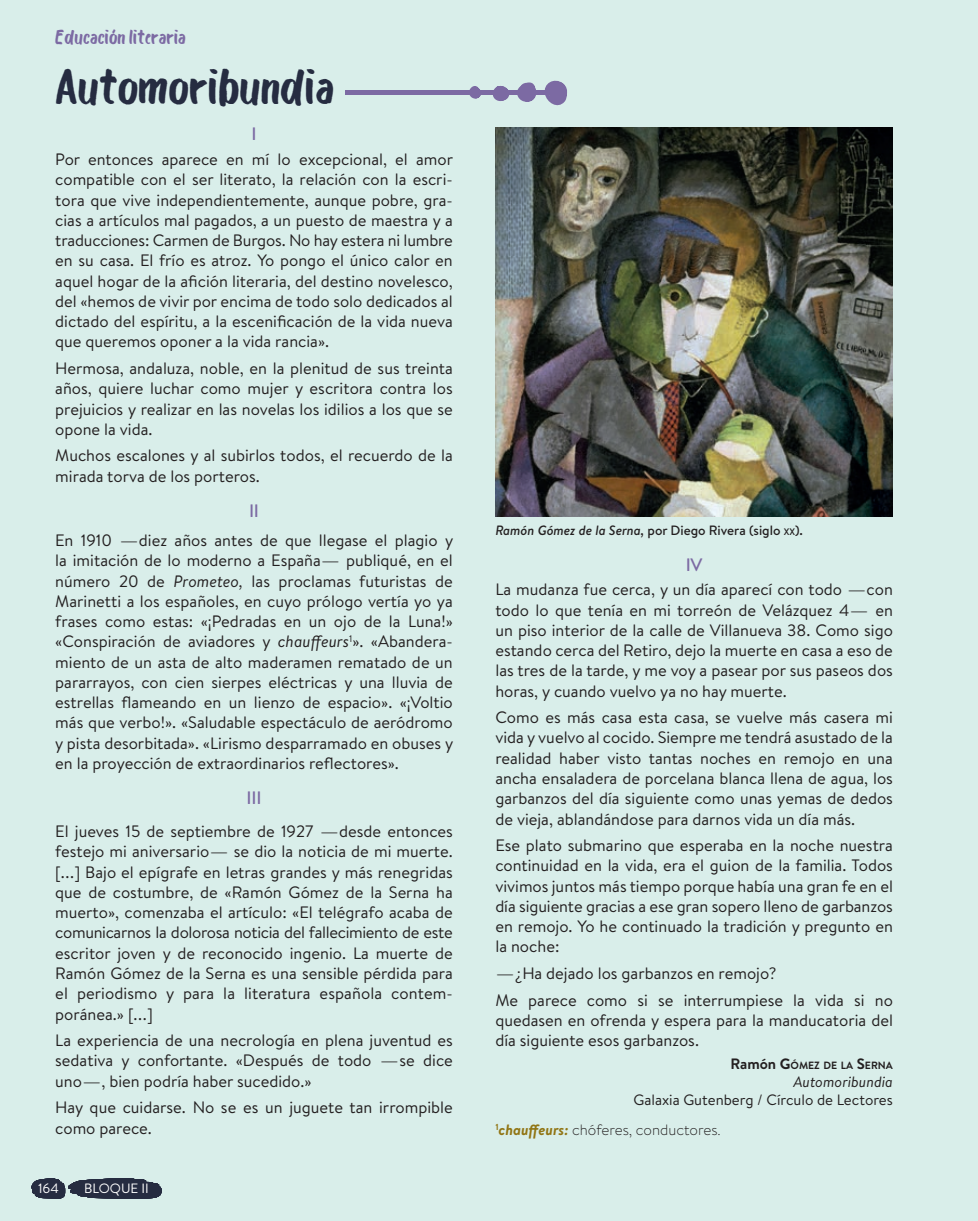
<style>
.page{position:relative;width:978px;height:1221px;background:#fff}
.page>*{position:absolute;margin:0;border:0;box-sizing:border-box;transform-origin:0 0}
._00_TITULO_LECTURA_U{font:48px "Bosk";color:#262c41}
.t1{font:19.5px "Bosk";color:#7c6aa3}
._02_TEXTO_ACTIVIDADE{font:500 18px "Brandon Text";letter-spacing:-.015em;color:#7c6aa3}
._02_CITADO_ACTIVIDAD{font:16.5px/20.2px "Brandon Text";color:#231f20;text-align:justify}
._02_CITADO_ACTIVIDAD-2{font:16.5px "Brandon Text";color:#231f20;scale:1.55 1}
._02_OBRA_CITADO_ACTI{font:15px/18px "Brandon Text";color:#231f20;text-align:right}
._01_VOCABULARIO{font:300 15px "Brandon Text";color:#231f20}
._01_PIE_DE_FOTO_ILUS{font:500 13.5px "Brandon Text";color:#231f20}
.t2{font:13.5px "Brandon Text";color:#fff}
._02_AUTOR_CITADO_ACT{font:700 10.5px "Brandon Text";color:#231f20}
.s1{font-style:italic}
.s2{font-size:9.45px}
.s3{font-size:15px}
.s4{font-weight:700;font-style:italic;color:#917514}
</style>
<div class="page">
<div style="left:0;top:0;width:978px;height:1220px;background:#d9eeea"></div>
<svg style="left:345px;top:80px;width:222px;height:26px"></svg>
<img style="left:495px;top:128px;width:398px;height:389px">
<svg style="left:31px;top:1178px;width:131px;height:21px"></svg>
<p class="t1" style="left:55px;top:25px;width:132px">Educación literaria</p>
<p class="_00_TITULO_LECTURA_U" style="left:55px;top:57px;width:281px">Automoribundia</p>
<p class="_02_TEXTO_ACTIVIDADE" style="left:251px;top:122px;width:7px">I</p>
<p class="_02_CITADO_ACTIVIDAD" style="left:55px;top:149px;width:399px">Por entonces aparece en mí lo excepcional, el amor compatible con el ser literato, la relación con la escri&shy;tora que vive independientemente, aunque pobre, gra&shy;cias a artículos mal pagados, a un puesto de maestra y a traducciones: Carmen de Burgos. No hay estera ni lumbre en su casa. El frío es atroz. Yo pongo el único calor en aquel hogar de la afición literaria, del destino novelesco, del «hemos de vivir por encima de todo solo dedicados al dictado del espíritu, a la escenificación de la vida nueva que queremos oponer a la vida rancia».</p>
<p class="_02_CITADO_ACTIVIDAD" style="left:55px;top:357px;width:399px">Hermosa, andaluza, noble, en la plenitud de sus treinta años, quiere luchar como mujer y escritora contra los prejuicios y realizar en las novelas los idilios a los que se opone la vida.</p>
<p class="_02_CITADO_ACTIVIDAD" style="left:55px;top:445px;width:399px">Muchos escalones y al subirlos todos, el recuerdo de la mirada torva de los porteros.</p>
<p class="_02_TEXTO_ACTIVIDADE" style="left:249px;top:498px;width:12px">II</p>
<p class="_02_CITADO_ACTIVIDAD" style="left:55px;top:529px;width:399px">En 1910 —diez años antes de que llegase el plagio y la imitación de lo moderno a España— publiqué, en el número 20 de <span class="s1">Prometeo,</span> las proclamas futuristas de Marinetti a los españoles, en cuyo prólogo vertía yo ya frases como estas: «¡Pedradas en un ojo de la Luna!» «Conspiración de aviadores y <span class="s1">chauffeurs</span><sup>1</sup>». «Abandera&shy;miento de un asta de alto maderamen rematado de un pararrayos, con cien sierpes eléctricas y una lluvia de estrellas flameando en un lienzo de espacio». «¡Voltio más que verbo!». «Saludable espectáculo de aeródromo y pista desorbitada». «Lirismo desparramado en obuses y en la proyección de extraordinarios reflectores».</p>
<p class="_02_TEXTO_ACTIVIDADE" style="left:247px;top:785px;width:16px">III</p>
<p class="_02_CITADO_ACTIVIDAD" style="left:55px;top:820px;width:399px">El jueves 15 de septiembre de 1927 —desde entonces festejo mi aniversario— se dio la noticia de mi muerte. [...] Bajo el epígrafe en letras grandes y más renegridas que de costumbre, de «Ramón Gómez de la Serna ha muerto», comenzaba el artículo: «El telégrafo acaba de comunicarnos la dolorosa noticia del fallecimiento de este escritor joven y de reconocido ingenio. La muerte de Ramón Gómez de la Serna es una sensible pérdida para el periodismo y para la literatura española contem&shy;poránea.» [...]</p>
<p class="_02_CITADO_ACTIVIDAD" style="left:55px;top:1029px;width:399px">La experiencia de una necrología en plena juventud es sedativa y confortante. «Después de todo —se dice uno—, bien podría haber sucedido.»</p>
<p class="_02_CITADO_ACTIVIDAD" style="left:55px;top:1096px;width:399px">Hay que cuidarse. No se es un juguete tan irrompible como parece.</p>
<p class="t2" style="left:38px;top:1178px;width:22px">164</p>
<p class="t2" style="left:84px;top:1178px;width:66px">BLOQUE II</p>
<p class="_01_PIE_DE_FOTO_ILUS" style="left:495px;top:520px;width:309px"><span class="s1">Ramón Gómez de la Serna,</span> por Diego Rivera (siglo <span class="s2">xx</span>).</p>
<p class="_02_TEXTO_ACTIVIDADE" style="left:686px;top:552px;width:18px">IV</p>
<p class="_02_CITADO_ACTIVIDAD" style="left:495px;top:579px;width:399px">La mudanza fue cerca, y un día aparecí con todo —con todo lo que tenía en mi torreón de Velázquez 4— en un piso interior de la calle de Villanueva 38. Como sigo estando cerca del Retiro, dejo la muerte en casa a eso de las tres de la tarde, y me voy a pasear por sus paseos dos horas, y cuando vuelvo ya no hay muerte.</p>
<p class="_02_CITADO_ACTIVIDAD" style="left:495px;top:706px;width:399px">Como es más casa esta casa, se vuelve más casera mi vida y vuelvo al cocido. Siempre me tendrá asustado de la realidad haber visto tantas noches en remojo en una ancha ensaladera de porcelana blanca llena de agua, los garbanzos del día siguiente como unas yemas de dedos de vieja, ablandándose para darnos vida un día más.</p>
<p class="_02_CITADO_ACTIVIDAD" style="left:495px;top:834px;width:399px">Ese plato submarino que esperaba en la noche nuestra continuidad en la vida, era el guion de la familia. Todos vivimos juntos más tiempo porque había una gran fe en el día siguiente gracias a ese gran sopero lleno de garbanzos en remojo. Yo he continuado la tradición y pregunto en la noche:</p>
<p class="_02_CITADO_ACTIVIDAD-2" style="left:495px;top:962px;width:183px">—¿Ha dejado los garbanzos en remojo?</p>
<p class="_02_CITADO_ACTIVIDAD" style="left:495px;top:989px;width:399px">Me parece como si se interrumpiese la vida si no quedasen en ofrenda y espera para la manducatoria del día siguiente esos garbanzos.</p>
<p class="_02_AUTOR_CITADO_ACT" style="left:730px;top:1057px;width:164px"><span class="s3">Ramón</span> <span class="s3">G</span>ÓMEZ DE LA <span class="s3">S</span>ERNA</p>
<p class="_02_OBRA_CITADO_ACTI" style="left:633px;top:1071px;width:261px"><span class="s1">Automoribundia<br></span>Galaxia Gutenberg / Círculo de Lectores</p>
<p class="_01_VOCABULARIO" style="left:495px;top:1119px;width:227px"><sup>1</sup><span class="s4">chauffeurs:</span> chóferes, conductores.</p>
</div>
